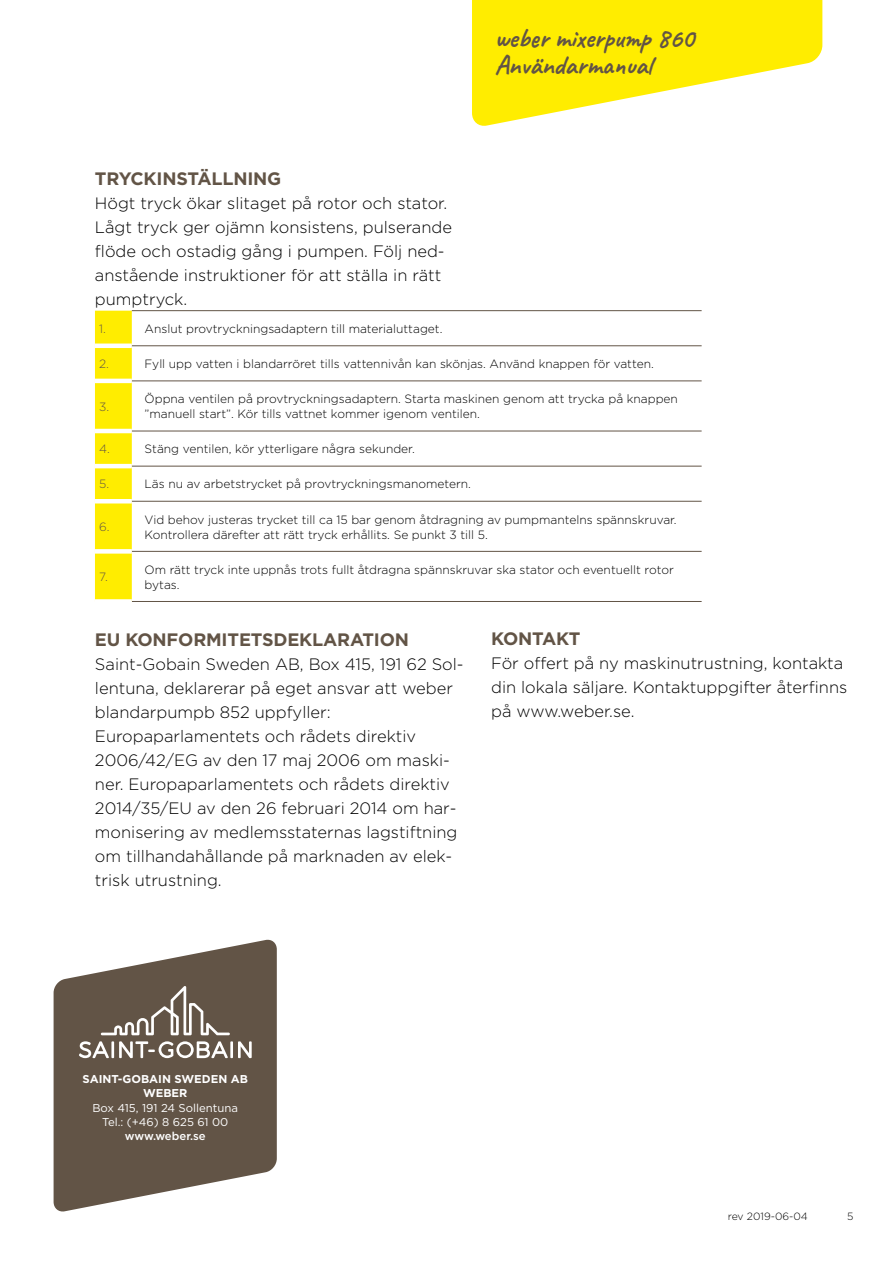
<style>
.page{position:relative;width:893px;height:1263px;background:#fff}
.page>*{position:absolute;margin:0;border:0;box-sizing:border-box;transform-origin:0 0}
.t1{font:700 27px/27px "Caveat";color:#625446}
.t2{font:700 18px "Gotham";letter-spacing:-.01em;color:#625446}
.t3{font:300 16.5px/24px "Gotham";color:#000}
.t4{font:300 12px/15px "Gotham";color:#000}
.t5{font:300 12px "Gotham";color:#625446}
.t6{font:11.4px/14.2px "Gotham";color:#fff;text-align:center}
.t7{font:700 11.4px/14.2px "Gotham";color:#fff;text-align:center}
.t8{font:500 11.4px "Gotham";color:#fff}
.t9{font:300 10.5px "Gotham";color:#000}
</style>
<div class="page">
<svg style="left:472px;top:0;width:350px;height:126px"></svg>
<div style="left:95px;top:311px;width:37px;height:288px;background:#ffed00"></div>
<hr style="left:132px;top:310px;width:570px;height:1px;background:#625446">
<hr style="left:132px;top:345px;width:570px;height:1px;background:#625446">
<hr style="left:132px;top:381px;width:570px;height:1px;background:#625446">
<hr style="left:132px;top:431px;width:570px;height:1px;background:#625446">
<hr style="left:132px;top:466px;width:570px;height:1px;background:#625446">
<hr style="left:132px;top:501px;width:570px;height:1px;background:#625446">
<hr style="left:132px;top:551px;width:570px;height:1px;background:#625446">
<hr style="left:132px;top:601px;width:570px;height:1px;background:#625446">
<hr style="left:95px;top:429px;width:37px;height:4px;background:#fff">
<div style="left:95px;top:343px;width:37px;height:5px;background:#fff"></div>
<hr style="left:95px;top:379px;width:37px;height:4px;background:#fff">
<hr style="left:95px;top:464px;width:37px;height:4px;background:#fff">
<hr style="left:95px;top:499px;width:37px;height:4px;background:#fff">
<div style="left:95px;top:549px;width:37px;height:5px;background:#fff"></div>
<svg style="left:54px;top:939px;width:223px;height:273px;fill:#625446"></svg>
<svg style="left:79px;top:1041px;width:30px;height:17px"></svg>
<hr style="left:111px;top:1041px;width:3px;height:17px;background:#fff">
<svg style="left:119px;top:1041px;width:109px;height:17px"></svg>
<hr style="left:230px;top:1041px;width:3px;height:17px;background:#fff">
<svg style="left:238px;top:1041px;width:14px;height:17px"></svg>
<svg style="left:101px;top:986px;width:129px;height:49px;background:#7a6f63"></svg>
<h1 class="t1" style="left:495px;top:24px;width:201px">weber mixerpump 860<br>Användarmanual</h1>
<p class="t2" style="left:95px;top:166px;width:188px">TRYCKINSTÄLLNING</p>
<p class="t3" style="left:95px;top:190px;width:359px">Högt tryck ökar slitaget på rotor och stator.<br>Lågt tryck ger ojämn konsistens, pulserande flöde och ostadig gång i pumpen. Följ ned&shy;anstående instruktioner för att ställa in rätt pumptryck.</p>
<p class="t5" style="left:99px;top:321px;width:8px">1.</p>
<p class="t4" style="left:145px;top:321px;width:299px">Anslut provtryckningsadaptern till materialuttaget.</p>
<p class="t5" style="left:99px;top:356px;width:11px">2.</p>
<p class="t4" style="left:145px;top:356px;width:511px">Fyll upp vatten i blandarröret tills vattennivån kan skönjas. Använd knappen för vatten.</p>
<p class="t5" style="left:99px;top:399px;width:12px">3.</p>
<p class="t4" style="left:145px;top:391px;width:535px">Öppna ventilen på provtryckningsadaptern. Starta maskinen genom att trycka på knappen ”manuell start”. Kör tills vattnet kommer igenom ventilen.</p>
<p class="t5" style="left:99px;top:441px;width:12px">4.</p>
<p class="t4" style="left:145px;top:441px;width:272px">Stäng ventilen, kör ytterligare några sekunder.</p>
<p class="t5" style="left:99px;top:477px;width:12px">5.</p>
<p class="t4" style="left:145px;top:476px;width:328px">Läs nu av arbetstrycket på provtryckningsmanometern.</p>
<p class="t5" style="left:99px;top:519px;width:12px">6.</p>
<p class="t4" style="left:145px;top:511px;width:534px">Vid behov justeras trycket till ca 15 bar genom åtdragning av pumpmantelns spännskruvar.<br>Kontrollera därefter att rätt tryck erhållits. Se punkt 3 till 5.</p>
<p class="t5" style="left:99px;top:569px;width:10px">7.</p>
<p class="t4" style="left:145px;top:562px;width:531px">Om rätt tryck inte uppnås trots fullt åtdragna spännskruvar ska stator och eventuellt rotor bytas.</p>
<p class="t2" style="left:95px;top:627px;width:316px">EU KONFORMITETSDEKLARATION</p>
<p class="t3" style="left:95px;top:651px;width:370px">Saint-Gobain Sweden AB, Box 415, 191 62 Sol&shy;lentuna, deklarerar på eget ansvar att weber blandarpumpb 852 uppfyller:<br>Europaparlamentets och rådets direktiv 2006/42/EG av den 17 maj 2006 om maski&shy;ner. Europaparlamentets och rådets direktiv 2014/35/EU av den 26 februari 2014 om har&shy;monisering av medlemsstaternas lagstiftning om tillhandahållande på marknaden av elek&shy;trisk utrustning.</p>
<p class="t2" style="left:491px;top:627px;width:91px">KONTAKT</p>
<p class="t3" style="left:491px;top:651px;width:358px">För offert på ny maskinutrustning, kontakta din lokala säljare. Kontaktuppgifter återfinns på www.weber.se.</p>
<p class="t7" style="left:83px;top:1072px;width:167px">SAINT-GOBAIN SWEDEN AB<br>WEBER</p>
<p class="t6" style="left:92px;top:1100px;width:147px">Box 415, 191 24 Sollentuna<br>Tel.: (+46) 8 625 61 00</p>
<p class="t8" style="left:125px;top:1128px;width:82px">www.weber.se</p>
<p class="t9" style="left:728px;top:1210px;width:82px">rev 2019-06-04</p>
<p class="t9" style="left:847px;top:1210px;width:8px">5</p>
</div>
